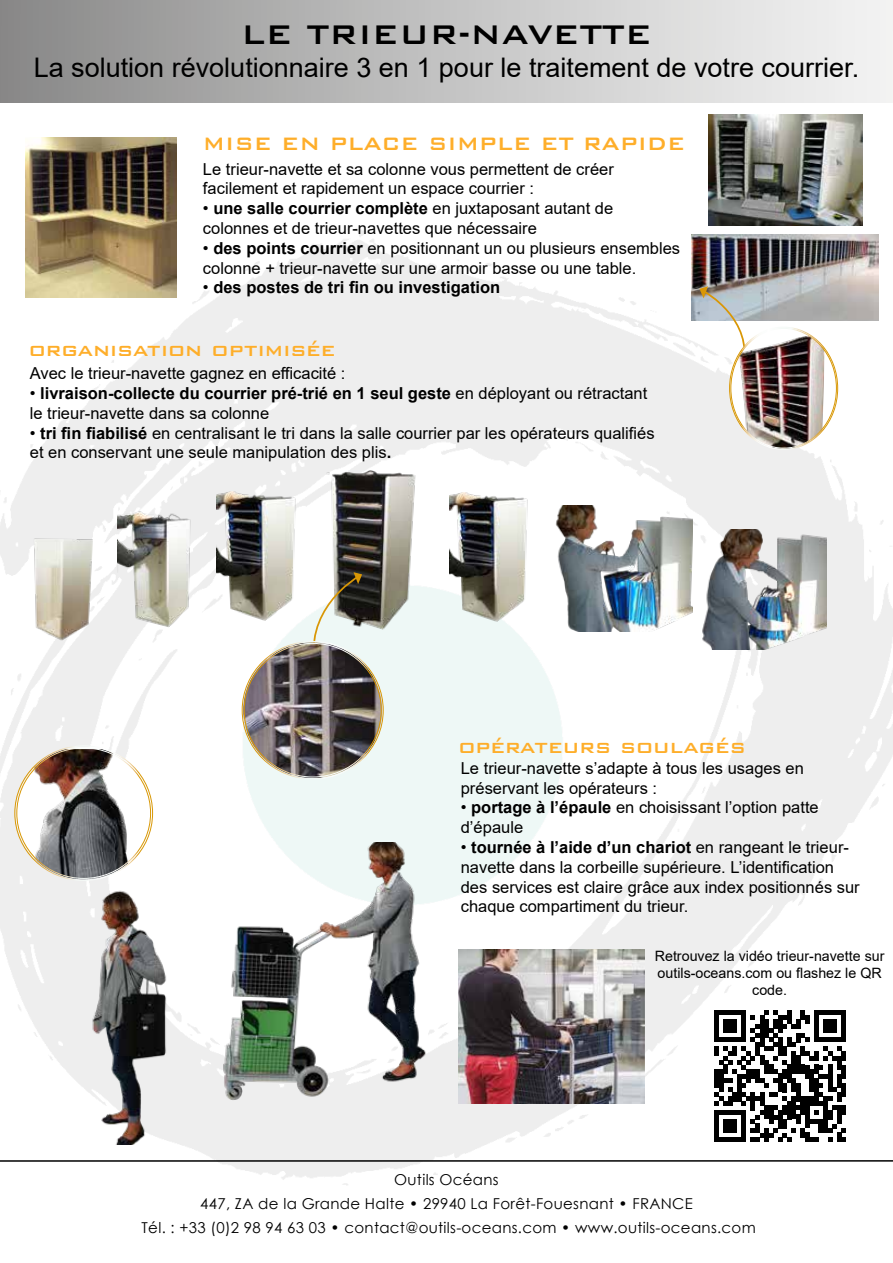
<style>
.page{position:relative;width:893px;height:1263px;background:#fff}
.page>*{position:absolute;margin:0;border:0;box-sizing:border-box;transform-origin:0 0}
.t1{font:500 36px "Bank Gothic BT";color:#000}
.t2{font:27px "Arial";color:#000}
.t3{font:500 24px "Bank Gothic BT";color:#feae2a}
.t4{font:16.5px/19.8px "Arial";color:#000}
.t5{font:700 16.5px "Arial";color:#000}
.t6{font:15px/24.2px "Century Gothic";letter-spacing:.02em;color:#000;text-align:center}
.t7{font:14.25px/17.1px "Arial";color:#000;text-align:center}
.s1{font-weight:700}
.s2{font-weight:400}
</style>
<div class="page">
<div style="left:0;top:0;width:893px;height:102px;background:linear-gradient(to right,#8b8b8a,#f7f7f7)"></div>
<img style="left:0;top:201px;width:893px;height:984px">
<img style="left:30px;top:535px;width:62px;height:106px">
<hr style="left:0;top:1160px;width:893px;height:2px;background:#000">
<img style="left:217px;top:491px;width:85px;height:131px">
<img style="left:117px;top:505px;width:78px;height:123px">
<img style="left:322px;top:471px;width:94px;height:159px">
<img style="left:692px;top:234px;width:186px;height:86px">
<img style="left:26px;top:137px;width:150px;height:160px">
<img style="left:708px;top:115px;width:154px;height:111px">
<img style="left:220px;top:842px;width:213px;height:260px">
<img style="left:699px;top:530px;width:128px;height:119px">
<img style="left:552px;top:505px;width:140px;height:126px">
<img style="left:85px;top:883px;width:91px;height:262px">
<svg style="left:16px;top:747px;width:136px;height:132px"></svg>
<img style="left:16px;top:749px;width:123px;height:130px">
<img style="left:449px;top:492px;width:86px;height:131px">
<svg style="left:690px;top:283px;width:67px;height:87px"></svg>
<svg style="left:730px;top:328px;width:107px;height:121px"></svg>
<img style="left:738px;top:336px;width:86px;height:113px">
<svg style="left:714px;top:1010px;width:132px;height:132px"></svg>
<svg style="left:298px;top:569px;width:77px;height:73px"></svg>
<img style="left:243px;top:642px;width:139px;height:136px">
<img style="left:458px;top:950px;width:187px;height:153px">
<h1 class="t1" style="left:241px;top:15px;width:412px">LE TRIEUR-NAVETTE</h1>
<h2 class="t2" style="left:34px;top:49px;width:827px">La solution révolutionnaire 3 en 1 pour le traitement de votre courrier.</h2>
<h3 class="t3" style="left:203px;top:131px;width:484px">MISE EN PLACE SIMPLE ET RAPIDE</h3>
<p class="t4" style="left:203px;top:159px;width:412px">Le trieur-navette et sa colonne vous permettent de créer facilement et rapidement un espace courrier :</p>
<p class="t4" style="left:203px;top:198px;width:412px">• <span class="s1">une salle courrier complète</span> en juxtaposant autant de colonnes et de trieur-navettes que nécessaire</p>
<p class="t4" style="left:203px;top:238px;width:479px">• <span class="s1">des points courrier</span> en positionnant un ou plusieurs ensembles colonne + trieur-navette sur une armoir basse ou une table.</p>
<p class="t5" style="left:203px;top:276px;width:299px"><span class="s2">•</span> des postes de tri fin ou investigation</p>
<h3 class="t3" style="left:29px;top:336px;width:308px">organisation optimisée</h3>
<p class="t4" style="left:30px;top:363px;width:317px">Avec le trieur-navette gagnez en efficacité :</p>
<p class="t4" style="left:30px;top:383px;width:619px">• <span class="s1">livraison-collecte du courrier pré-trié en 1 seul geste</span> en déployant ou rétractant le trieur-navette dans sa colonne</p>
<p class="t4" style="left:30px;top:423px;width:626px">• <span class="s1">tri fin fiabilisé</span> en centralisant le tri dans la salle courrier par les opérateurs qualifiés et en conservant une seule manipulation des plis<span class="s1">.</span></p>
<h3 class="t3" style="left:458px;top:733px;width:289px">opérateurs soulagés</h3>
<p class="t4" style="left:461px;top:758px;width:345px">Le trieur-navette s’adapte à tous les usages en préservant les opérateurs :</p>
<p class="t4" style="left:461px;top:798px;width:359px">• <span class="s1">portage à l’épaule</span> en choisissant l’option patte d’épaule</p>
<p class="t4" style="left:461px;top:837px;width:400px">• <span class="s1">tournée à l’aide d’un chariot</span> en rangeant le trieur&shy;navette dans la corbeille supérieure. L’identification des services est claire grâce aux index positionnés sur chaque compartiment du trieur.</p>
<p class="t7" style="left:655px;top:947px;width:231px">Retrouvez la vidéo trieur-navette sur outils-oceans.com ou flashez le QR code.</p>
<p class="t6" style="left:142px;top:1167px;width:616px">Outils Océans<br>447, ZA de la Grande Halte • 29940 La Forêt-Fouesnant • FRANCE<br>Tél. : +33 (0)2 98 94 63 03 • contact@outils-oceans.com • www.outils-oceans.com</p>
</div>
